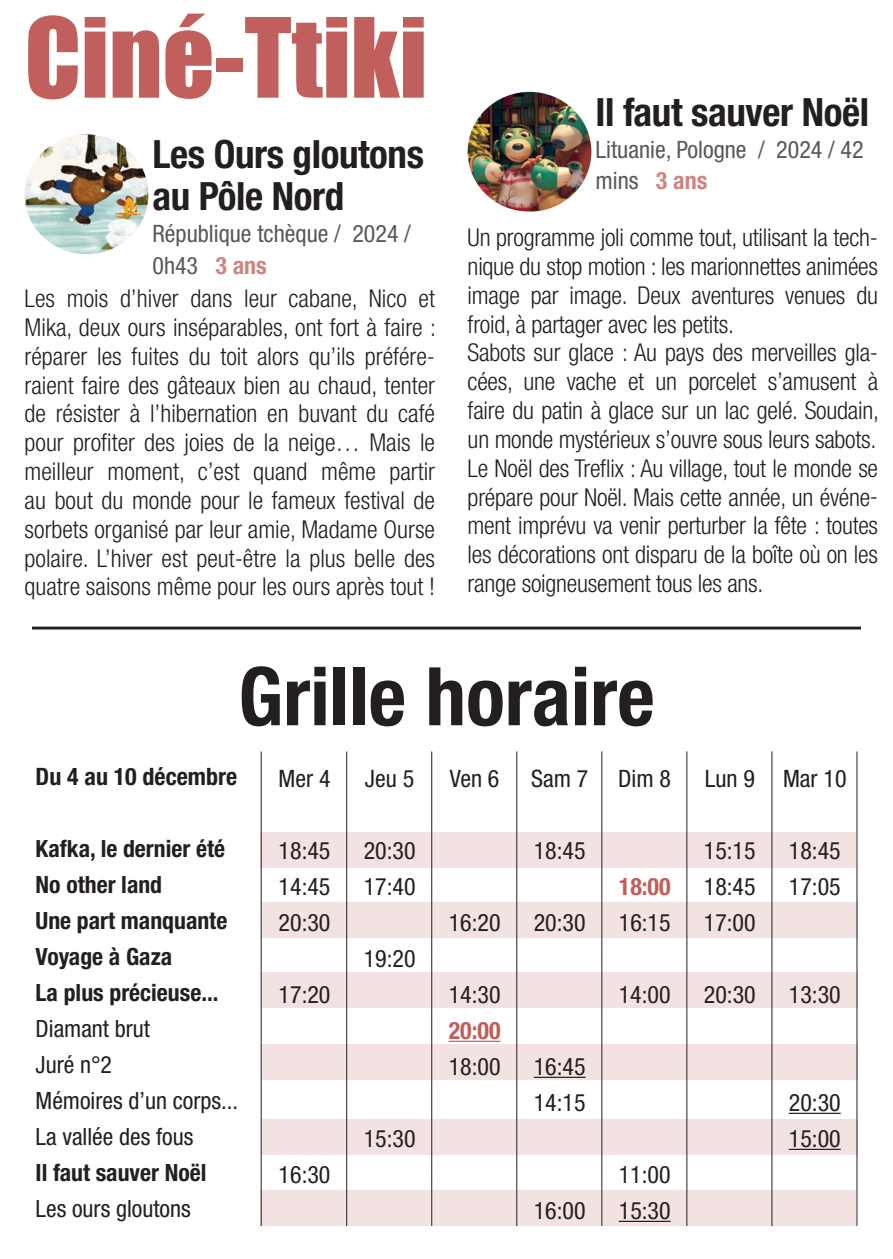
<style>
.page{position:relative;width:893px;height:1259px;background:#fff}
.page>*{position:absolute;margin:0;border:0;box-sizing:border-box;transform-origin:0 0}
.t1{font:102px "Impact";color:#c05f5c}
.t2{font:700 condensed 81px "Helvetica Neue LT Std";color:#231f20}
.t3{font:700 condensed 39px/42px "Helvetica Neue LT Std";letter-spacing:-.01em;color:#231f20}
.t4{font:300 condensed 24.6px/28.8px "Helvetica Neue LT Std";letter-spacing:-.01em;color:#231f20}
.t5{font:condensed 24px/36px "Helvetica Neue LT Std";color:#231f20}
.t6{font:condensed 24px/31.8px "Helvetica Neue LT Std";color:#57585a}
.t7{font:700 condensed 24px "Helvetica Neue LT Std";color:#231f20}
.t8{font:700 condensed 24px "Helvetica Neue LT Std";color:#c05f5c}
.t9{font:700 condensed 23.7px/36px "Helvetica Neue LT Std";color:#231f20}
.t10{font:condensed 23.7px/36px "Helvetica Neue LT Std";color:#231f20}
.s1{font-weight:700;color:#ce8481}
</style>
<div class="page">
<img style="left:468px;top:92px;width:123px;height:120px">
<img style="left:25px;top:134px;width:123px;height:120px">
<div style="left:262px;top:1119px;width:595px;height:35px;background:#f2e2e1"></div>
<div style="left:261px;top:832px;width:595px;height:36px;background:#f2e2e1"></div>
<div style="left:262px;top:902px;width:595px;height:36px;background:#f2e2e1"></div>
<div style="left:262px;top:972px;width:595px;height:35px;background:#f2e2e1"></div>
<div style="left:262px;top:1044px;width:595px;height:35px;background:#f2e2e1"></div>
<div style="left:261px;top:1190px;width:595px;height:36px;background:#f2e2e1"></div>
<hr style="left:261px;top:751px;width:1px;height:475px;background:#231f20">
<hr style="left:346px;top:751px;width:1px;height:475px;background:#231f20">
<hr style="left:431px;top:751px;width:1px;height:475px;background:#231f20">
<hr style="left:516px;top:751px;width:1px;height:475px;background:#231f20">
<hr style="left:601px;top:751px;width:1px;height:475px;background:#231f20">
<hr style="left:686px;top:751px;width:1px;height:475px;background:#231f20">
<hr style="left:771px;top:751px;width:1px;height:475px;background:#231f20">
<hr style="left:856px;top:751px;width:1px;height:475px;background:#231f20">
<hr style="left:449px;top:1040px;width:52px;height:2px;background:#c05f5c">
<hr style="left:534px;top:1076px;width:52px;height:2px;background:#231f20">
<hr style="left:789px;top:1112px;width:52px;height:2px;background:#231f20">
<hr style="left:789px;top:1148px;width:52px;height:2px;background:#231f20">
<hr style="left:619px;top:1220px;width:52px;height:2px;background:#231f20">
<hr style="left:32px;top:626px;width:829px;height:3px;background:#231f20">
<h1 class="t1" style="left:25px;top:-21px;width:404px">Ciné-Ttiki</h1>
<h3 class="t3" style="left:152px;top:133px;width:273px">Les Ours gloutons au Pôle Nord</h3>
<p class="t6" style="left:152px;top:218px;width:260px">République tchèque / 2024 /<br>0h43 <span class="s1">3 ans</span></p>
<p class="t4" style="left:25px;top:284px;width:413px;text-align:justify">Les mois d’hiver dans leur cabane, Nico et Mika, deux ours inséparables, ont fort à faire : réparer les fuites du toit alors qu’ils préfére&shy;raient faire des gâteaux bien au chaud, tenter de résister à l’hibernation en buvant du café pour profiter des joies de la neige… Mais le meilleur moment, c’est quand même partir au bout du monde pour le fameux festival de sorbets organisé par leur amie, Madame Ourse polaire. L’hiver est peut-être la plus belle des quatre saisons même pour les ours après tout !</p>
<h3 class="t3" style="left:595px;top:90px;width:275px">Il faut sauver Noël</h3>
<p class="t6" style="left:595px;top:133px;width:270px">Lituanie, Pologne / 2024 / 42 mins <span class="s1">3 ans</span></p>
<p class="t4" style="left:468px;top:223px;width:413px">Un programme joli comme tout, utilisant la tech&shy;nique du stop motion : les marionnettes animées image par image. Deux aventures venues du froid, à partager avec les petits.<br>Sabots sur glace : Au pays des merveilles gla&shy;cées, une vache et un porcelet s’amusent à faire du patin à glace sur un lac gelé. Soudain, un monde mystérieux s’ouvre sous leurs sabots.<br>Le Noël des Treflix : Au village, tout le monde se prépare pour Noël. Mais cette année, un événe&shy;ment imprévu va venir perturber la fête : toutes les décorations ont disparu de la boîte où on les range soigneusement tous les ans.</p>
<h2 class="t2" style="left:238px;top:647px;width:418px">Grille horaire</h2>
<p class="t7" style="left:36px;top:761px;width:203px">Du 4 au 10 décembre</p>
<p class="t9" style="left:36px;top:830px;width:193px">Kafka, le dernier été<br>No other land<br>Une part manquante<br>Voyage à Gaza<br>La plus précieuse...</p>
<p class="t10" style="left:36px;top:1010px;width:204px">Diamant brut<br>Juré n°2<br>Mémoires d’un corps...<br>La vallée des fous</p>
<p class="t9" style="left:36px;top:1154px;width:172px">Il faut sauver Noël</p>
<p class="t10" style="left:36px;top:1190px;width:157px">Les ours gloutons</p>
<p class="t5" style="left:279px;top:760px;width:53px">Mer 4</p>
<p class="t5" style="left:365px;top:760px;width:51px">Jeu 5</p>
<p class="t5" style="left:450px;top:760px;width:51px">Ven 6</p>
<p class="t5" style="left:531px;top:760px;width:142px">Sam 7 Dim 8</p>
<p class="t5" style="left:705px;top:760px;width:143px">Lun 9 Mar 10</p>
<p class="t5" style="left:279px;top:832px;width:53px">18:45</p>
<p class="t5" style="left:364px;top:832px;width:53px">20:30</p>
<p class="t5" style="left:534px;top:832px;width:53px">18:45</p>
<p class="t5" style="left:704px;top:832px;width:53px">15:15</p>
<p class="t5" style="left:789px;top:832px;width:53px">18:45</p>
<p class="t5" style="left:279px;top:868px;width:53px">14:45</p>
<p class="t5" style="left:364px;top:868px;width:53px">17:40</p>
<p class="t8" style="left:619px;top:872px;width:53px">18:00</p>
<p class="t5" style="left:704px;top:868px;width:53px">18:45</p>
<p class="t5" style="left:789px;top:868px;width:53px">17:05</p>
<p class="t5" style="left:279px;top:904px;width:53px">20:30</p>
<p class="t5" style="left:449px;top:904px;width:53px">16:20</p>
<p class="t5" style="left:534px;top:904px;width:53px">20:30</p>
<p class="t5" style="left:619px;top:904px;width:53px">16:15</p>
<p class="t5" style="left:704px;top:904px;width:53px">17:00</p>
<p class="t5" style="left:364px;top:940px;width:53px">19:20</p>
<p class="t5" style="left:279px;top:976px;width:53px">17:20</p>
<p class="t5" style="left:449px;top:976px;width:53px">14:30</p>
<p class="t5" style="left:619px;top:976px;width:53px">14:00</p>
<p class="t5" style="left:704px;top:976px;width:53px">20:30</p>
<p class="t5" style="left:789px;top:976px;width:53px">13:30</p>
<p class="t8" style="left:449px;top:1016px;width:53px">20:00</p>
<p class="t5" style="left:449px;top:1048px;width:53px">18:00</p>
<p class="t5" style="left:534px;top:1048px;width:53px">16:45<br>14:15</p>
<p class="t5" style="left:789px;top:1084px;width:53px">20:30</p>
<p class="t5" style="left:364px;top:1120px;width:53px">15:30</p>
<p class="t5" style="left:789px;top:1120px;width:53px">15:00</p>
<p class="t5" style="left:279px;top:1156px;width:53px">16:30</p>
<p class="t5" style="left:619px;top:1156px;width:53px">11:00</p>
<p class="t5" style="left:534px;top:1192px;width:53px">16:00</p>
<p class="t5" style="left:619px;top:1192px;width:53px">15:30</p>
</div>
